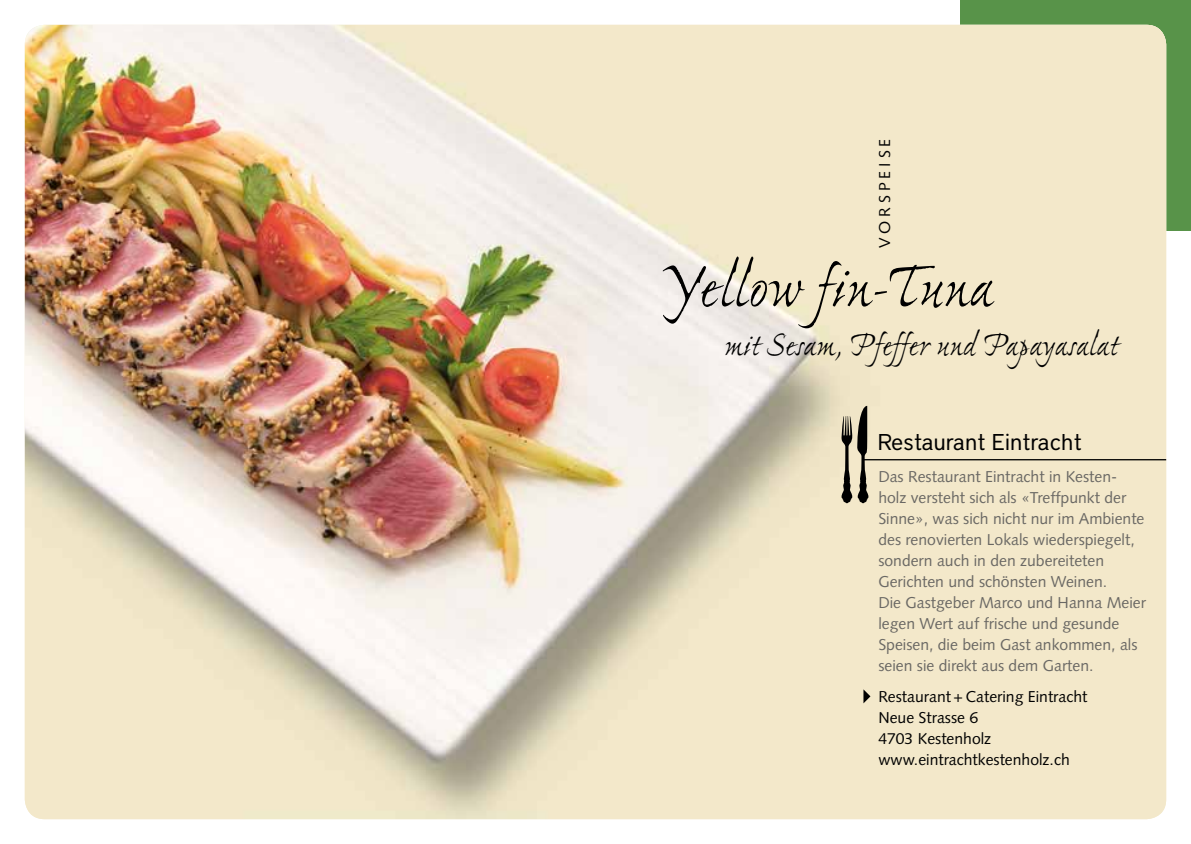
<style>
.page{position:relative;width:1191px;height:844px;background:#fff}
.page>*{position:absolute;margin:0;border:0;box-sizing:border-box;transform-origin:0 0}
.t1{font:66.5px "Ex Ponto";letter-spacing:-.01em;color:#000}
.t2{font:35px "Ex Ponto";letter-spacing:-.01em;color:#000}
.t3{font:22.75px "District";color:#000}
.t4{font:15.75px/21px "Syntax";color:#6a6864}
.t5{font:15.75px/21px "Syntax";color:#000}
.t6{font:15.75px "Syntax";letter-spacing:.25em;color:#000}
</style>
<div class="page">
<div style="left:960px;top:0;width:231px;height:231px;background:#589349"></div>
<img style="left:25px;top:25px;width:1141px;height:794px">
<hr style="left:863px;top:459px;width:303px;height:1px;background:#000">
<svg style="left:863px;top:689px;width:7px;height:14px"></svg>
<svg style="left:841px;top:406px;width:27px;height:97px;background:#878170"></svg>
<p class="t6" style="left:875px;top:248px;width:111px;rotate:-90deg">VORSPEISE</p>
<h1 class="t1" style="left:662px;top:253px;width:333px">Yellow fin-Tuna</h1>
<h2 class="t2" style="left:724px;top:327px;width:396px">mit Sesam, Pfeffer und Papayasalat</h2>
<h3 class="t3" style="left:878px;top:428px;width:205px">Restaurant Eintracht</h3>
<p class="t4" style="left:878px;top:465px;width:269px">Das Restaurant Eintracht in Kesten&shy;holz versteht sich als «Treffpunkt der Sinne», was sich nicht nur im Ambiente des renovierten Lokals wiederspiegelt, sondern auch in den zubereiteten Gerichten und schönsten Weinen.<br>Die Gastgeber Marco und Hanna Meier legen Wert auf frische und gesunde Speisen, die beim Gast ankommen, als seien sie direkt aus dem Garten.</p>
<p class="t5" style="left:878px;top:686px;width:210px">Restaurant + Catering Eintracht<br>Neue Strasse 6<br>4703 Kestenholz www.eintrachtkestenholz.ch</p>
</div>
